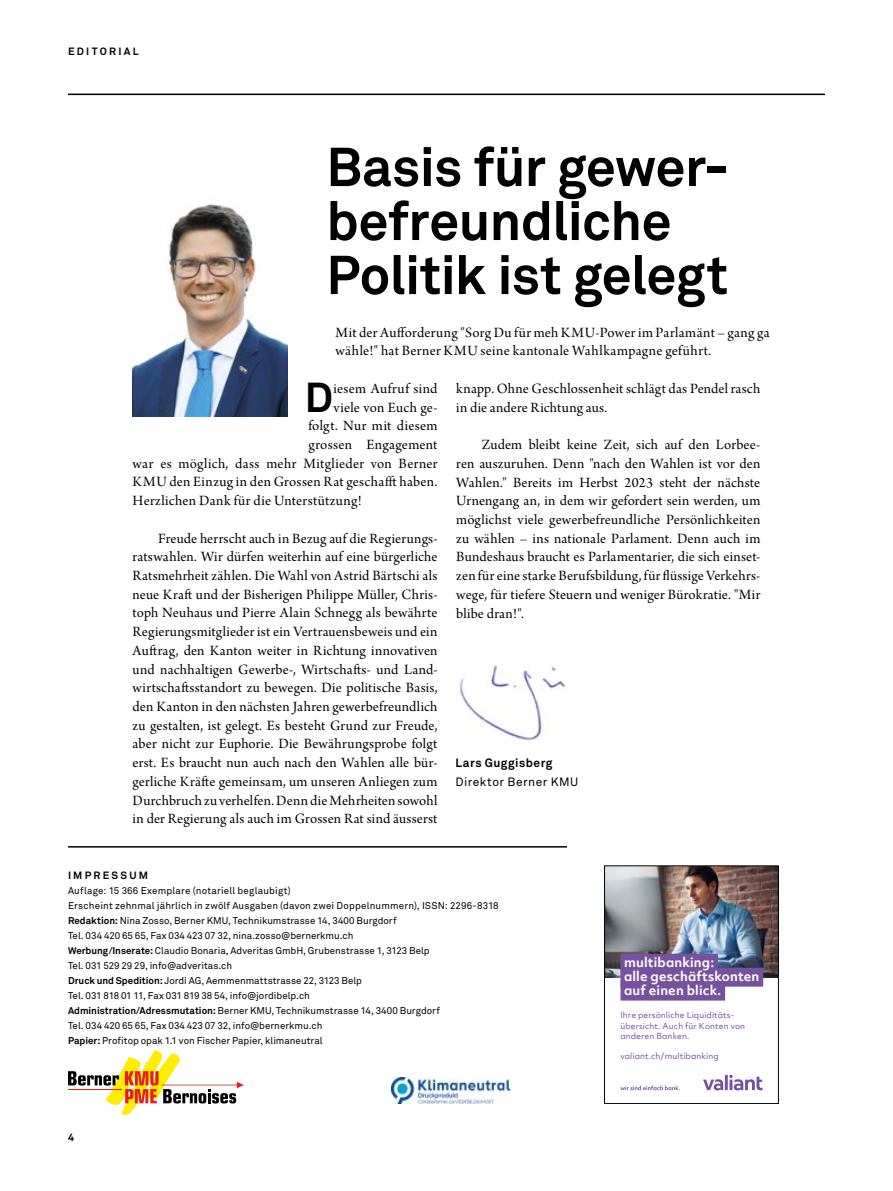
<style>
.page{position:relative;width:893px;height:1191px;background:#fff}
.page>*{position:absolute;margin:0;border:0;box-sizing:border-box;transform-origin:0 0}
.t1{font:700 54px/54px "Akkurat";letter-spacing:-.015em;color:#000}
.t2{font:700 41.4px "Akkurat";color:#000}
.t3{font:15px/18.8px "Arno Pro Subhead";letter-spacing:.02em;color:#000}
.t4{font:700 12.6px/14px "Objektiv Mk 2";letter-spacing:.01em;color:#fff}
.t5{font:12px "Akkurat";letter-spacing:.04em;color:#000}
.t6{font:700 12px "Akkurat";letter-spacing:.04em;color:#000}
.t7{font:700 10.5px "Akkurat";letter-spacing:.215em;color:#000}
.t8{font:9.75px/15px "Akkurat";letter-spacing:.005em;color:#000}
.t9{font:8.1px/10.2px "Objektiv Mk 2";letter-spacing:.01em;color:#76529e}
.s1{font-weight:700}
</style>
<div class="page">
<img style="left:459px;top:665px;width:107px;height:76px">
<img style="left:133px;top:204px;width:154px;height:212px">
<hr style="left:68px;top:846px;width:499px;height:1px;background:#000">
<svg style="left:68px;top:1050px;width:176px;height:65px"></svg>
<hr style="left:68px;top:94px;width:757px;height:1px;background:#000">
<img style="left:391px;top:1077px;width:119px;height:26px">
<img style="left:606px;top:867px;width:171px;height:110px">
<div style="left:620px;top:953px;width:98px;height:19px;background:#76529e"></div>
<div style="left:620px;top:967px;width:143px;height:19px;background:#76529e"></div>
<div style="left:620px;top:981px;width:105px;height:19px;background:#76529e"></div>
<svg style="left:703px;top:1074px;width:59px;height:16px"></svg>
<svg style="left:620px;top:1085px;width:60px;height:5px"></svg>
<div style="left:604px;top:865px;width:175px;height:238px;border:1px solid #000"></div>
<p class="t7" style="left:68px;top:45px;width:72px">EDITORIAL</p>
<h1 class="t1" style="left:326px;top:140px;width:404px">Basis für gewer&shy;befreundliche<br>Politik ist gelegt</h1>
<p class="t3" style="left:336px;top:324px;width:436px">Mit der Aufforderung "Sorg Du für meh KMU-Power im Parlamänt – gang ga wähle!" hat Berner KMU seine kantonale Wahlkampagne geführt.</p>
<h2 class="t2" style="left:305px;top:371px;width:30px">D</h2>
<p class="t3" style="left:334px;top:380px;width:105px">iesem Aufruf sind</p>
<p class="t3" style="left:456px;top:380px;width:306px">knapp. Ohne Geschlossenheit schlägt das Pendel rasch in die andere Richtung aus.</p>
<p class="t3" style="left:456px;top:436px;width:306px;text-align:justify;text-indent:26px">Zudem bleibt keine Zeit, sich auf den Lorbee&shy;ren auszuruhen. Denn "nach den Wahlen ist vor den Wahlen." Bereits im Herbst 2023 steht der nächste Urnengang an, in dem wir gefordert sein werden, um möglichst viele gewerbefreundliche Persönlichkeiten zu wählen – ins nationale Parlament. Denn auch im Bundeshaus braucht es Parlamentarier, die sich einset&shy;zen für eine starke Berufsbildung, für flüssige Verkehrs&shy;wege, für tiefere Steuern und weniger Bürokratie. "Mir blibe dran!".</p>
<p class="t3" style="left:334px;top:398px;width:105px">viele von Euch ge-</p>
<p class="t3" style="left:308px;top:417px;width:131px">folgt. Nur mit diesem</p>
<p class="t3" style="left:308px;top:436px;width:131px">grossen Engagement</p>
<p class="t3" style="left:133px;top:455px;width:306px">war es möglich, dass mehr Mitglieder von Berner</p>
<p class="t3" style="left:133px;top:473px;width:306px">KMU den Einzug in den Grossen Rat geschafft haben.</p>
<p class="t3" style="left:133px;top:492px;width:231px">Herzlichen Dank für die Unterstützung!</p>
<p class="t3" style="left:133px;top:529px;width:306px;text-align:justify;text-indent:26px">Freude herrscht auch in Bezug auf die Regierungs&shy;ratswahlen. Wir dürfen weiterhin auf eine bürgerliche Ratsmehrheit zählen. Die Wahl von Astrid Bärtschi als neue Kraft und der Bisherigen Philippe Müller, Chris&shy;toph Neuhaus und Pierre Alain Schnegg als bewährte Regierungsmitglieder ist ein Vertrauensbeweis und ein Auftrag, den Kanton weiter in Richtung innovativen und nachhaltigen Gewerbe-, Wirtschafts- und Land&shy;wirtschaftsstandort zu bewegen. Die politische Basis, den Kanton in den nächsten Jahren gewerbefreundlich zu gestalten, ist gelegt. Es besteht Grund zur Freude, aber nicht zur Euphorie. Die Bewährungsprobe folgt erst. Es braucht nun auch nach den Wahlen alle bür&shy;gerliche Kräfte gemeinsam, um unseren Anliegen zum Durchbruch zu verhelfen. Denn die Mehrheiten sowohl in der Regierung als auch im Grossen Rat sind äusserst</p>
<p class="t6" style="left:455px;top:755px;width:99px">Lars Guggisberg</p>
<p class="t5" style="left:455px;top:774px;width:124px">Direktor Berner KMU</p>
<p class="t7" style="left:68px;top:869px;width:82px">IMPRESSUM</p>
<p class="t8" style="left:68px;top:883px;width:432px">Auflage: 15 366 Exemplare (notariell beglaubigt)<br>Erscheint zehnmal jährlich in zwölf Ausgaben (davon zwei Doppelnummern), ISSN: 2296-8318<br><span class="s1">Redaktion:</span> Nina Zosso, Berner KMU, Technikumstrasse 14, 3400 Burgdorf<br>Tel. 034 420 65 65, Fax 034 423 07 32, nina.zosso@bernerkmu.ch<br><span class="s1">Werbung/Inserate:</span> Claudio Bonaria, Adveritas GmbH, Grubenstrasse 1, 3123 Belp<br>Tel. 031 529 29 29, info@adveritas.ch<br><span class="s1">Druck und Spedition:</span> Jordi AG, Aemmenmattstrasse 22, 3123 Belp<br>Tel. 031 818 01 11, Fax 031 819 38 54, info@jordibelp.ch<br><span class="s1">Administration/Adressmutation:</span> Berner KMU, Technikumstrasse 14, 3400 Burgdorf<br>Tel. 034 420 65 65, Fax 034 423 07 32, info@bernerkmu.ch<br><span class="s1">Papier:</span> Profitop opak 1.1 von Fischer Papier, klimaneutral</p>
<p class="t7" style="left:68px;top:1130px;width:7px">4</p>
<p class="t4" style="left:624px;top:955px;width:137px">multibanking:<br>alle geschäftskonten auf einen blick.</p>
<p class="t9" style="left:620px;top:1010px;width:126px">Ihre persönliche Liquiditäts&shy;übersicht. Auch für Konten von anderen Banken.</p>
<p class="t9" style="left:620px;top:1051px;width:100px">valiant.ch/multibanking</p>
</div>
